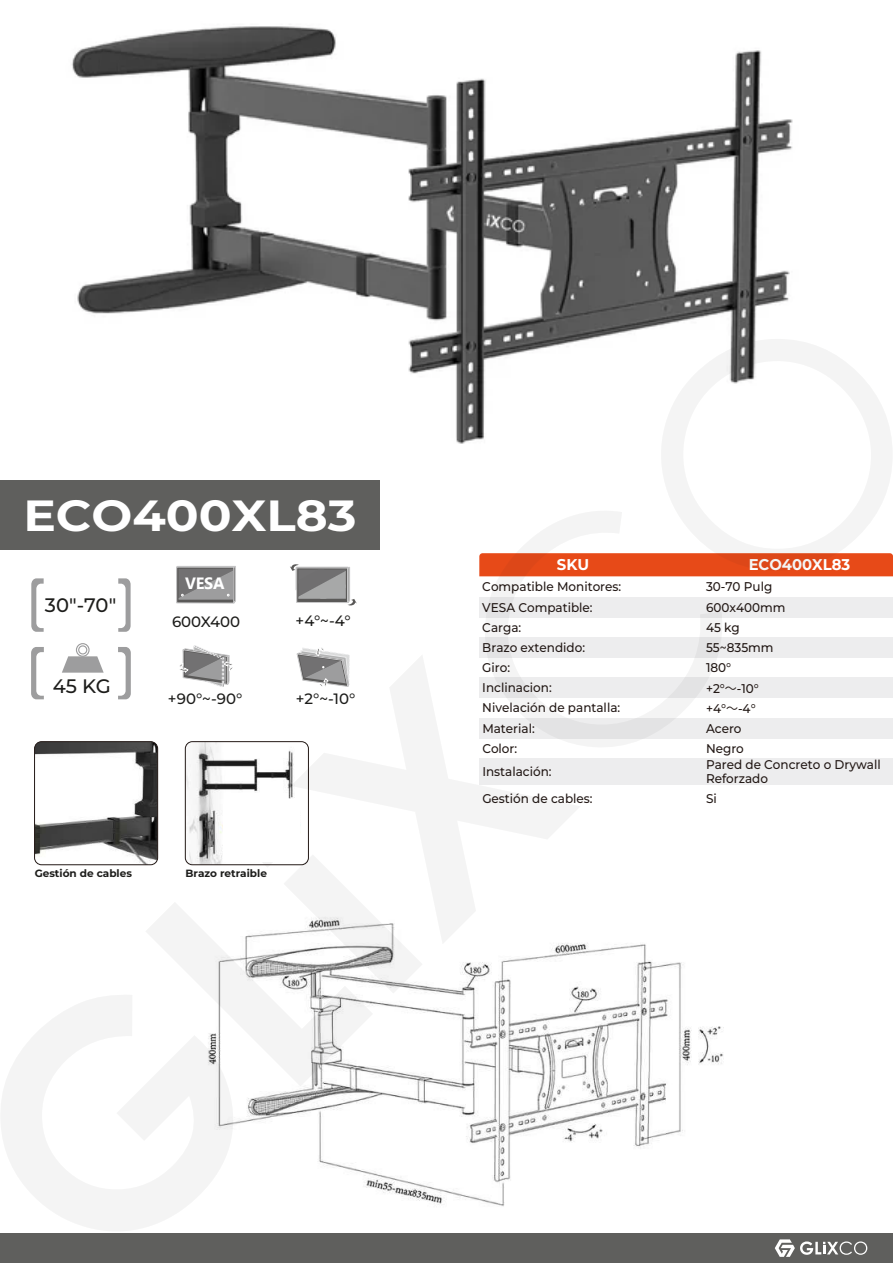
<style>
.page{position:relative;width:893px;height:1263px;background:#fff}
.page>*{position:absolute;margin:0;border:0;box-sizing:border-box;transform-origin:0 0}
.t1{font:700 51.3px "Tahoma";color:#fff}
.t2{font:700 43.65px "Montserrat";color:#fff;scale:1.11 1}
.t3{font:500 19.5px "Montserrat";letter-spacing:-.01em;color:#1d1d1b}
.t4{font:700 16.35px "Leelawadee UI";color:#fff}
.t5{font:700 15.6px "Montserrat";color:#fff;scale:.95 1}
.t6{font:700 15.6px "Montserrat";color:#fff;scale:.96 1}
.t7{font:500 15px "Montserrat";color:#1d1d1b}
.t8{font:500 12.6px/20.4px "Montserrat";color:#231916;scale:.95 1}
.t9{font:700 10.5px "Montserrat";color:#1d1d1b}
.s1{font-family:"Koz Go Pr 6 N";font-weight:400}
</style>
<div class="page">
<img style="left:235px;top:943px;width:489px;height:264px">
<img style="left:71px;top:26px;width:722px;height:418px">
<div style="left:0;top:1233px;width:893px;height:30px;background:#5f5f5d"></div>
<svg style="left:775px;top:1239px;width:92px;height:18px"></svg>
<div style="left:0;top:480px;width:380px;height:70px;background:#5f5f5d"></div>
<div style="left:479px;top:637px;width:414px;height:21px;background:#ededee"></div>
<div style="left:479px;top:678px;width:414px;height:20px;background:#ededee"></div>
<div style="left:479px;top:718px;width:414px;height:20px;background:#ededee"></div>
<div style="left:479px;top:597px;width:414px;height:20px;background:#ededee"></div>
<svg style="left:479px;top:553px;width:414px;height:23px"></svg>
<div style="left:479px;top:758px;width:414px;height:27px;background:#ededee"></div>
<img style="left:35px;top:742px;width:122px;height:123px">
<div style="left:34px;top:741px;width:124px;height:124px;border:1px solid #231916;border-radius:7px"></div>
<img style="left:186px;top:742px;width:105px;height:40px">
<div style="left:76px;top:643px;width:14px;height:14px;border:1px solid #9d9d9e;border-radius:50%"></div>
<div style="left:78px;top:645px;width:9px;height:9px;border:1px solid #9d9d9e;border-radius:50%"></div>
<svg style="left:62px;top:656px;width:42px;height:17px"></svg>
<svg style="left:118px;top:578px;width:13px;height:54px"></svg>
<svg style="left:31px;top:578px;width:13px;height:54px"></svg>
<svg style="left:118px;top:647px;width:13px;height:52px"></svg>
<svg style="left:31px;top:647px;width:13px;height:52px"></svg>
<svg style="left:180px;top:645px;width:53px;height:42px"></svg>
<svg style="left:297px;top:648px;width:46px;height:6px"></svg>
<svg style="left:176px;top:566px;width:60px;height:37px;background:#898889"></svg>
<svg style="left:290px;top:564px;width:67px;height:42px"></svg>
<svg style="left:1px;top:995px;width:234px;height:236px"></svg>
<svg style="left:291px;top:654px;width:290px;height:290px"></svg>
<svg style="left:484px;top:511px;width:240px;height:238px"></svg>
<svg style="left:660px;top:339px;width:233px;height:232px"></svg>
<svg style="left:145px;top:782px;width:278px;height:304px"></svg>
<div style="left:223px;top:804px;width:76px;height:58px;background:#fff"></div>
<h1 class="t1" style="left:32px;top:481px;width:150px">F80W</h1>
<h2 class="t2" style="left:23px;top:484px;width:302px">ECO400XL83</h2>
<h3 class="t3" style="left:45px;top:591px;width:73px">30"-70"</h3>
<h3 class="t3" style="left:53px;top:672px;width:60px">45 KG</h3>
<p class="t4" style="left:185px;top:571px;width:41px">VESA</p>
<p class="t7" style="left:172px;top:612px;width:70px">600X400</p>
<p class="t7" style="left:296px;top:610px;width:57px">+4°~-4°</p>
<p class="t7" style="left:168px;top:688px;width:76px">+90°~-90°</p>
<p class="t7" style="left:296px;top:688px;width:61px">+2°~-10°</p>
<p class="t9" style="left:35px;top:866px;width:99px">Gestión de cables</p>
<p class="t9" style="left:185px;top:866px;width:83px">Brazo retraible</p>
<p class="t6" style="left:557px;top:553px;width:35px">SKU</p>
<p class="t5" style="left:749px;top:553px;width:108px">ECO400XL83</p>
<p class="t8" style="left:482px;top:597px;width:118px">VESA Compatible:</p>
<p class="t8" style="left:482px;top:576px;width:148px">Compatible Monitores:</p>
<p class="t8" style="left:706px;top:576px;width:85px">30-70 Pulg<br>600x400mm</p>
<p class="t8" style="left:482px;top:617px;width:43px">Carga:</p>
<p class="t8" style="left:706px;top:617px;width:37px">45 kg</p>
<p class="t8" style="left:482px;top:657px;width:31px">Giro:</p>
<p class="t8" style="left:706px;top:657px;width:28px">180°</p>
<p class="t8" style="left:482px;top:677px;width:75px">Inclinacion:</p>
<p class="t8" style="left:706px;top:677px;width:57px">+2°<span class="s1">～</span>-10°</p>
<p class="t8" style="left:482px;top:697px;width:147px">Nivelación de pantalla:</p>
<p class="t8" style="left:706px;top:698px;width:54px">+4°<span class="s1">～</span>-4°</p>
<p class="t8" style="left:482px;top:637px;width:110px">Brazo extendido:</p>
<p class="t8" style="left:706px;top:637px;width:73px">55~835mm</p>
<p class="t8" style="left:482px;top:717px;width:57px">Material:</p>
<p class="t8" style="left:706px;top:717px;width:39px">Acero</p>
<p class="t8" style="left:706px;top:757px;width:185px;line-height:14.4px">Pared de Concreto o Drywall<br>Reforzado</p>
<p class="t8" style="left:482px;top:737px;width:38px">Color:</p>
<p class="t8" style="left:706px;top:737px;width:41px">Negro</p>
<p class="t8" style="left:482px;top:757px;width:118px;line-height:27.3px">Instalación:<br>Gestión de cables:</p>
<p class="t8" style="left:706px;top:788px;width:13px">Si</p>
</div>
